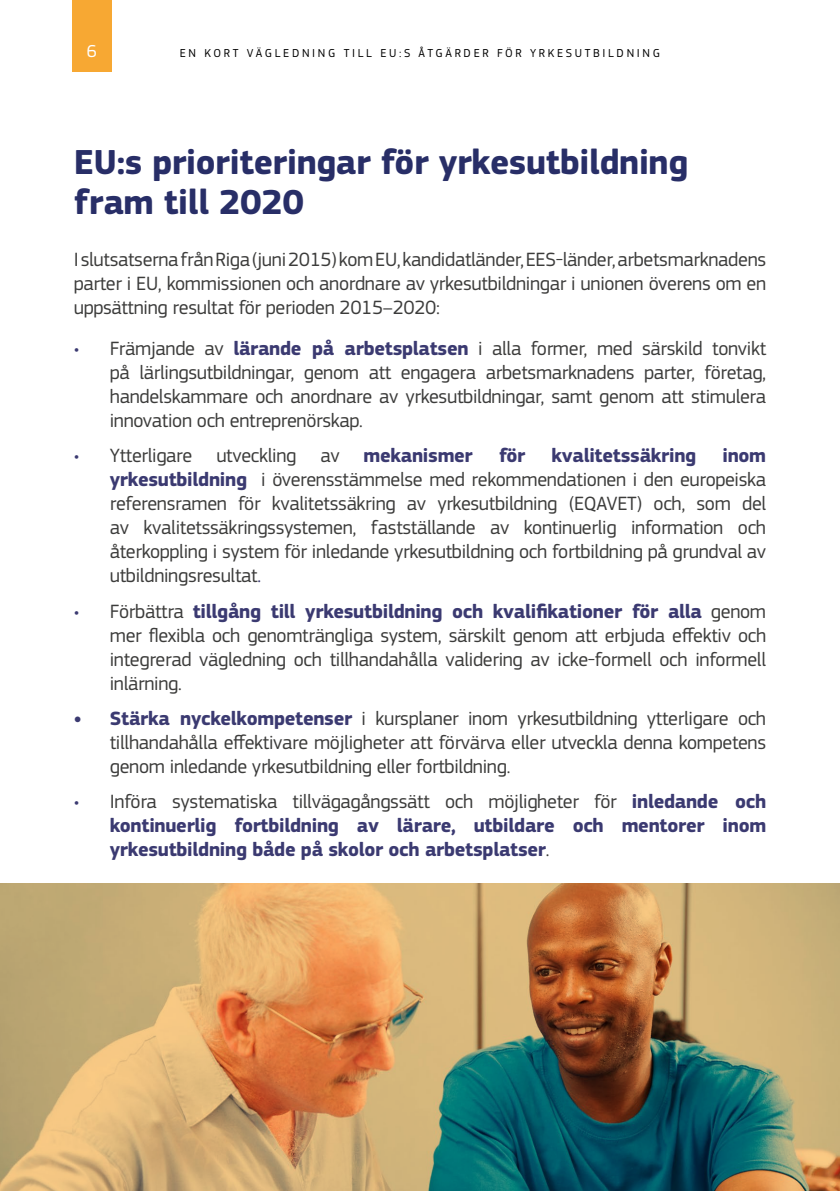
<style>
.page{position:relative;width:840px;height:1191px;background:#fff}
.page>*{position:absolute;margin:0;border:0;box-sizing:border-box;transform-origin:0 0}
.section_heading{font:700 36px/40px "EC Square Sans Pro";letter-spacing:-.01em;color:#282e67}
.Body_text{font:20px/24px "EC Square Sans Pro";letter-spacing:-.015em;color:#3c3c3b;text-align:justify}
.t1{font:700 20px/24px "EC Square Sans Pro";letter-spacing:-.015em;color:#3b3a71;text-align:justify}
.t2{font:18px "EC Square Sans Pro";color:#fff}
.t3{font:12px "EC Square Sans Pro";letter-spacing:.22em;color:#000}
.s1{color:#3b3a71}
.s2{font-weight:700;color:#3b3a71}
.s3{font-weight:400}
.s4{font-weight:400;color:#3c3c3b}
</style>
<div class="page">
<div style="left:72px;top:0;width:40px;height:72px;background:#f7a833"></div>
<img style="left:0;top:883px;width:839px;height:308px">
<p class="t2" style="left:87px;top:40px;width:12px">6</p>
<p class="t3" style="left:180px;top:46px;width:481px">EN KORT VÄGLEDNING TILL EU:S ÅTGÄRDER FÖR YRKESUTBILDNING</p>
<h2 class="section_heading" style="left:74px;top:143px;width:615px">EU:s prioriteringar för yrkesutbildning fram till 2020</h2>
<p class="Body_text" style="left:74px;top:247px;width:693px">I slutsatserna från Riga (juni 2015) kom EU, kandidatländer, EES-länder, arbetsmarknadens parter i EU, kommissionen och anordnare av yrkesutbildningar i unionen överens om en uppsättning resultat för perioden 2015–2020:</p>
<p class="Body_text" style="left:110px;top:336px;width:657px;text-indent:-36px"><span class="s1">•</span> Främjande av <span class="s2">lärande på arbetsplatsen</span> i alla former, med särskild tonvikt på lärlingsutbildningar, genom att engagera arbetsmarknadens parter, företag, handelskammare och anordnare av yrkesutbildningar, samt genom att stimulera innovation och entreprenörskap.</p>
<p class="Body_text" style="left:74px;top:444px;width:400px"><span class="s1">•</span> Ytterligare utveckling av <span class="s2">mekanismer</span></p>
<p class="t1" style="left:498px;top:444px;width:28px">för</p>
<p class="t1" style="left:551px;top:444px;width:146px">kvalitetssäkring</p>
<p class="Body_text" style="left:110px;top:444px;width:657px;text-indent:612px"><span class="s2">inom yrkesutbildning</span> i överensstämmelse med rekommendationen i den europeiska referensramen för kvalitetssäkring av yrkesutbildning (EQAVET) och, som del av kvalitetssäkringssystemen, fastställande av kontinuerlig information och återkoppling i system för inledande yrkesutbildning och fortbildning på grundval av utbildningsresultat<span class="s1">.</span></p>
<p class="Body_text" style="left:110px;top:599px;width:657px;text-indent:-36px"><span class="s1">•</span> Förbättra <span class="s2">tillgång till yrkesutbildning och kvalifikationer för alla</span> genom mer flexibla och genomträngliga system, särskilt genom att erbjuda effektiv och integrerad vägledning och tillhandahålla validering av icke-formell och informell inlärning.</p>
<p class="Body_text" style="left:110px;top:706px;width:657px;text-indent:-36px"><span class="s2">• Stärka nyckelkompetenser</span> i kursplaner inom yrkesutbildning ytterligare och tillhandahålla effektivare möjligheter att förvärva eller utveckla denna kompetens genom inledande yrkesutbildning eller fortbildning.</p>
<p class="t1" style="left:110px;top:790px;width:657px;text-indent:-36px"><span class="s3">•</span> <span class="s4">Införa systematiska tillvägagångssätt och möjligheter för</span> inledande och kontinuerlig fortbildning av lärare, utbildare och mentorer inom yrkesutbildning både på skolor och arbetsplatser<span class="s4">.</span></p>
</div>
